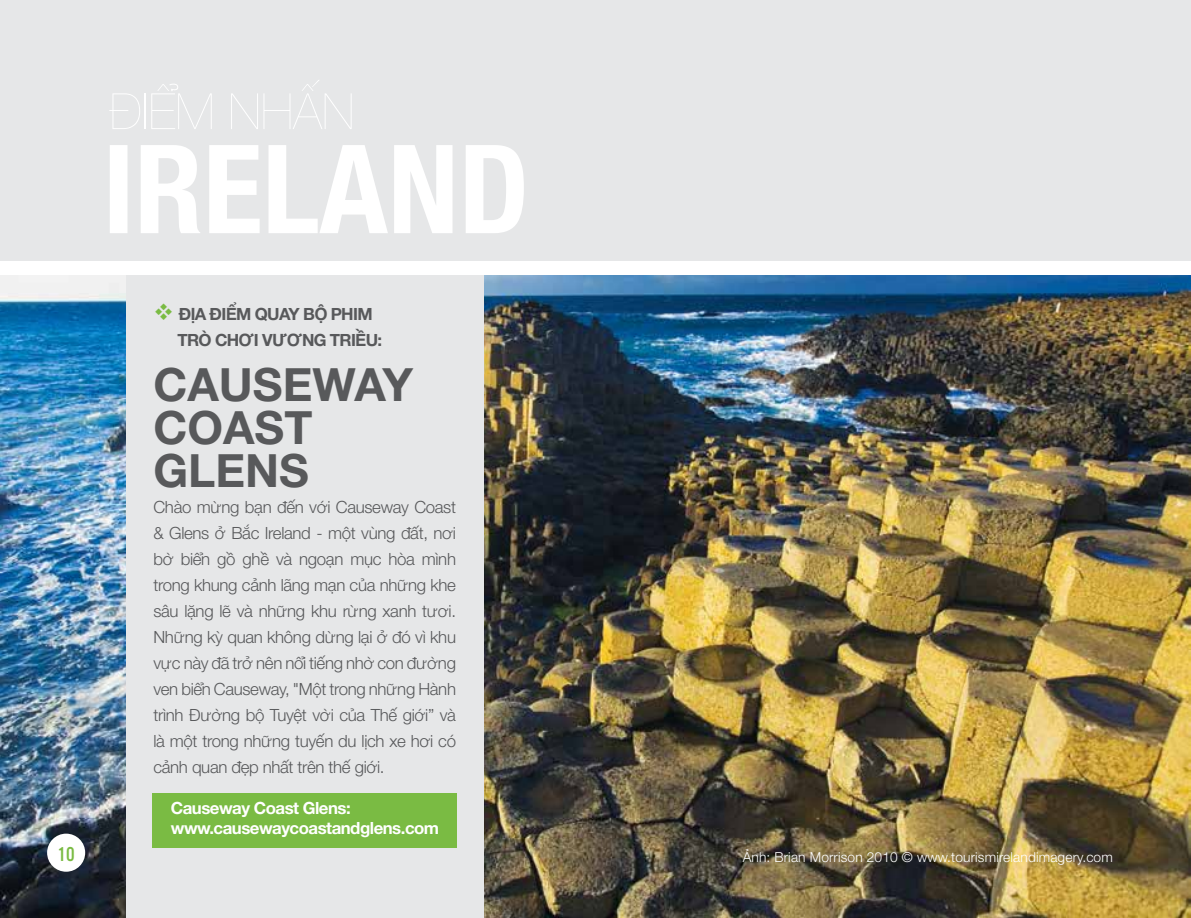
<style>
.page{position:relative;width:1191px;height:918px;background:#fff}
.page>*{position:absolute;margin:0;border:0;box-sizing:border-box;transform-origin:0 0}
.t1{font:200 50.05px "Helvetica Neue";color:#fff}
.t2{font:700 45.85px/42.7px "Helvetica Neue";color:#58595b}
.t3{font:20.82px "UTM Alter Gothic";color:#7abb43}
.t4{font:300 16.8px/25.9px "Helvetica Neue";letter-spacing:-.02em;color:#58595b;text-align:justify}
.t5{font:700 16.8px/19.9px "Helvetica Neue";letter-spacing:-.03em;color:#fff}
.t6{font:700 16.8px "Helvetica Neue";letter-spacing:-.04em;color:#58595b}
.t7{font:300 13.83px "Helvetica Neue";letter-spacing:.01em;color:#fff}
.s1{color:#7abb43}
</style>
<div class="page">
<div style="left:0;top:0;width:1191px;height:260px;background:#e6e7e8"></div>
<svg style="left:110px;top:145px;width:414px;height:88px"></svg>
<img style="left:0;top:275px;width:1190px;height:643px">
<div style="left:126px;top:275px;width:357px;height:643px;background:#e6e7e8"></div>
<div style="left:152px;top:793px;width:304px;height:54px;background:#7abb43"></div>
<div style="left:47px;top:833px;width:38px;height:38px;background:#fff;border-radius:50%"></div>
<h1 class="t1" style="left:110px;top:72px;width:241px">ĐIỂM NHẤN</h1>
<p class="t6" style="left:153px;top:301px;width:68px"><span class="s1">❖</span> Địa điểm</p>
<p class="t6" style="left:255px;top:301px;width:87px">quay bộ phim</p>
<p class="t6" style="left:177px;top:327px;width:61px">Trò chơi</p>
<p class="t6" style="left:262px;top:327px;width:122px">vương triều:</p>
<h2 class="t2" style="left:153px;top:364px;width:254px">Caus eway<br>Coast<br>Glens</h2>
<p class="t4" style="left:153px;top:493px;width:304px">Chào mừng bạn đến với Causeway Coast &amp; Glens ở Bắc Ireland - một vùng đất, nơi bờ biển gồ ghề và ngoạn mục hòa mình trong khung cảnh lãng mạn của những khe sâu lặng lẽ và những khu rừng xanh tươi.<br>Những kỳ quan không dừng lại ở đó vì khu vực này đã trở nên nổi tiếng nhờ con đường ven biển Causeway, "Một trong những Hành trình Đường bộ Tuyệt vời của Thế giới” và là một trong những tuyến du lịch xe hơi có cảnh quan đẹp nhất trên thế giới.</p>
<p class="t5" style="left:171px;top:798px;width:270px">Causeway Coast Glens: www.causewaycoastandglens.com</p>
<p class="t3" style="left:58px;top:840px;width:19px">10</p>
<p class="t7" style="left:742px;top:846px;width:372px">Ảnh: Brian Morrison 2010 © www.tourismirelandimagery.com</p>
</div>
